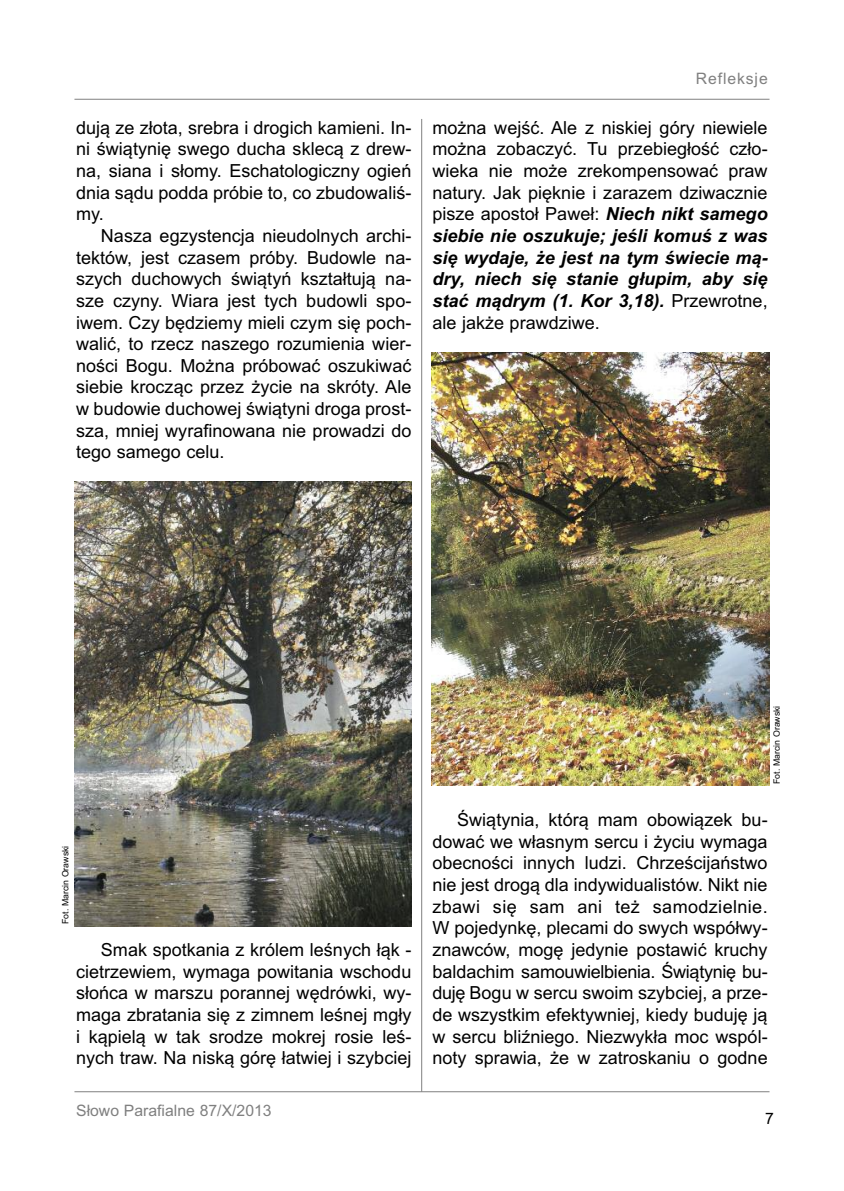
<style>
.page{position:relative;width:844px;height:1191px;background:#fff}
.page>*{position:absolute;margin:0;border:0;box-sizing:border-box;transform-origin:0 0}
.t1{font:18.03px/21.7px "Arial";color:#000;text-align:justify}
.t2{font:15.75px "Arial";color:#808080}
.t3{font:15.75px "Arial";letter-spacing:.055em;color:#808080}
.t4{font:15.75px "Arial";color:#000}
.t5{font:8.75px "Arial";color:#000}
.s1{font-weight:700;font-style:italic}
</style>
<div class="page">
<hr style="left:74px;top:1091px;width:695px;height:1px;background:#808080">
<hr style="left:74px;top:99px;width:695px;height:1px;background:#808080">
<hr style="left:421px;top:119px;width:1px;height:972px;background:#808080">
<img style="left:74px;top:481px;width:338px;height:445px">
<img style="left:431px;top:352px;width:338px;height:433px">
<p class="t1" style="left:76px;top:117px;width:336px">dują ze złota, srebra i drogich kamieni. In&shy;ni świątynię swego ducha sklecą z drew&shy;na, siana i słomy. Eschatologiczny ogień dnia sądu podda próbie to, co zbudowaliś&shy;my.</p>
<p class="t1" style="left:76px;top:225px;width:336px;text-indent:25px">Nasza egzystencja nieudolnych archi&shy;tektów, jest czasem próby. Budowle na&shy;szych duchowych świątyń kształtują na&shy;sze czyny. Wiara jest tych budowli spo&shy;iwem. Czy będziemy mieli czym się poch&shy;walić, to rzecz naszego rozumienia wier&shy;ności Bogu. Można próbować oszukiwać siebie krocząc przez życie na skróty. Ale w budowie duchowej świątyni droga prost&shy;sza, mniej wyrafinowana nie prowadzi do tego samego celu.</p>
<p class="t3" style="left:695px;top:70px;width:73px">Refleksje</p>
<p class="t1" style="left:432px;top:117px;width:336px">można wejść. Ale z niskiej góry niewiele można zobaczyć. Tu przebiegłość czło&shy;wieka nie może zrekompensować praw natury. Jak pięknie i zarazem dziwacznie pisze apostoł Paweł: <span class="s1">Niech nikt samego siebie nie oszukuje; jeśli komuś z was się wydaje, że jest na tym świecie mą&shy;dry, niech się stanie głupim, aby się stać mądrym (1. Kor 3,18).</span> Przewrotne, ale jakże prawdziwe.</p>
<p class="t5" style="left:60px;top:924px;width:80px;rotate:-90deg">Fot. Marcin Orawski</p>
<p class="t1" style="left:76px;top:939px;width:336px;text-indent:25px">Smak spotkania z królem leśnych łąk - cietrzewiem, wymaga powitania wschodu słońca w marszu porannej wędrówki, wy&shy;maga zbratania się z zimnem leśnej mgły i kąpielą w tak srodze mokrej rosie leś&shy;nych traw. Na niską górę łatwiej i szybciej</p>
<p class="t2" style="left:76px;top:1100px;width:197px">Słowo Parafialne 87/X/2013</p>
<p class="t5" style="left:771px;top:784px;width:80px;rotate:-90deg">Fot. Marcin Orawski</p>
<p class="t1" style="left:432px;top:809px;width:336px;text-indent:25px">Świątynia, którą mam obowiązek bu&shy;dować we własnym sercu i życiu wymaga obecności innych ludzi. Chrześcijaństwo nie jest drogą dla indywidualistów. Nikt nie zbawi się sam ani też samodzielnie.<br>W pojedynkę, plecami do swych współwy&shy;znawców, mogę jedynie postawić kruchy baldachim samouwielbienia. Świątynię bu&shy;duję Bogu w sercu swoim szybciej, a prze&shy;de wszystkim efektywniej, kiedy buduję ją w sercu bliźniego. Niezwykła moc wspól&shy;noty sprawia, że w zatroskaniu o godne</p>
<p class="t4" style="left:765px;top:1109px;width:10px">7</p>
</div>
